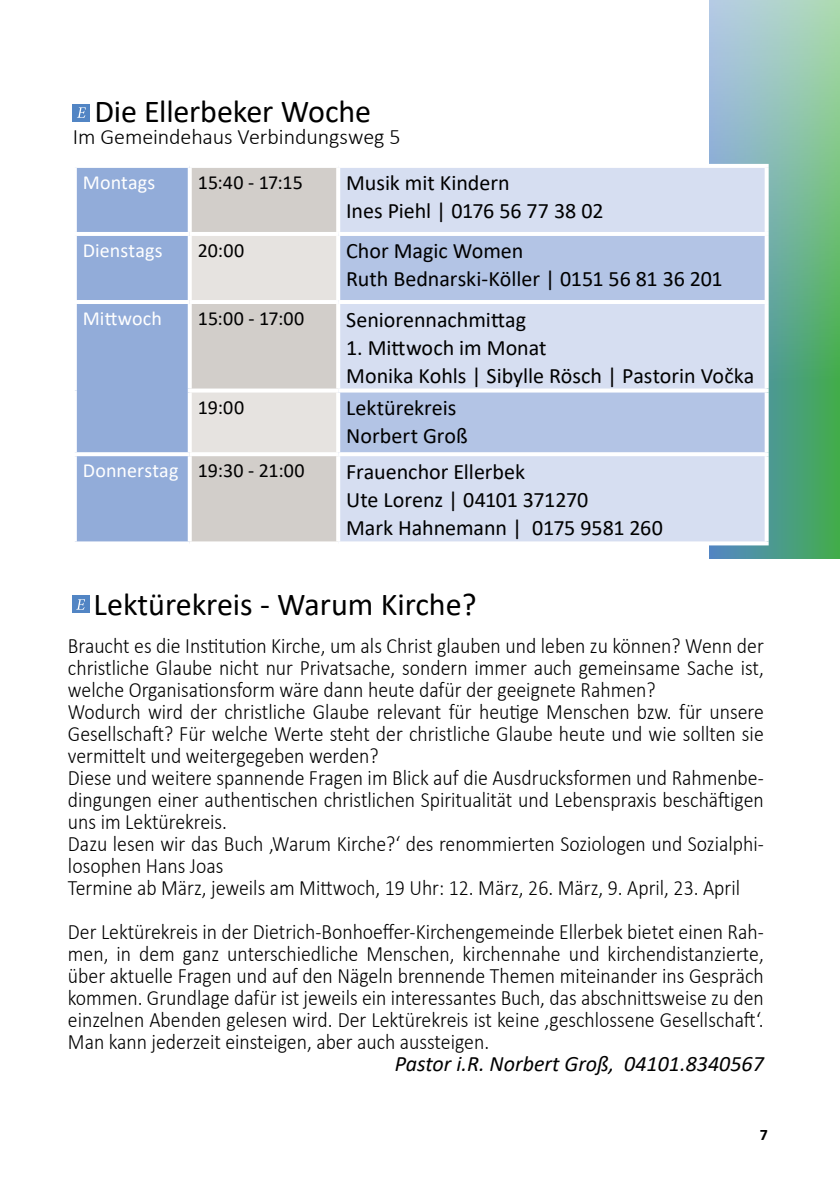
<style>
.page{position:relative;width:840px;height:1191px;background:#fff}
.page>*{position:absolute;margin:0;border:0;box-sizing:border-box;transform-origin:0 0}
.t1{font:32px "Calibri";letter-spacing:-.005em;color:#000}
.t2{font:300 22px/22px "Calibri";color:#000;scale:.9 1}
.t3{font:22px/28px "Calibri";letter-spacing:-.005em;color:#000}
.t4{font:italic 22px "Calibri";color:#000}
.t5{font:300 22px "Calibri";color:#000}
.t6{font:20px "Calibri";letter-spacing:.005em;color:#000}
.t7{font:20px "Calibri";letter-spacing:.005em;color:#fff}
.t8{font:700 16px "Calibri";color:#000}
.s1{color:#fff}
</style>
<div class="page">
<svg style="left:709px;top:0;width:130px;height:558px"></svg>
<div style="left:73px;top:104px;width:17px;height:17px;background:#5285c4"></div>
<svg style="left:77px;top:107px;width:9px;height:11px"></svg>
<div style="left:77px;top:168px;width:111px;height:373px;background:#92acd9"></div>
<div style="left:192px;top:168px;width:144px;height:373px;background:#d2ceca"></div>
<div style="left:340px;top:168px;width:424px;height:373px;background:#d6def1"></div>
<svg style="left:192px;top:236px;width:144px;height:216px"></svg>
<svg style="left:340px;top:236px;width:424px;height:216px;fill:#b3c4e5"></svg>
<svg style="left:76px;top:168px;width:1px;height:64px"></svg>
<svg style="left:191px;top:168px;width:1px;height:64px"></svg>
<hr style="left:338px;top:164px;width:430px;height:4px;background:#fff">
<svg style="left:764px;top:168px;width:4px;height:64px"></svg>
<hr style="left:73px;top:232px;width:117px;height:4px;background:#fff">
<svg style="left:76px;top:236px;width:1px;height:64px"></svg>
<hr style="left:190px;top:232px;width:148px;height:4px;background:#fff">
<hr style="left:338px;top:232px;width:430px;height:4px;background:#fff">
<svg style="left:764px;top:236px;width:4px;height:64px"></svg>
<hr style="left:338px;top:300px;width:430px;height:4px;background:#fff">
<svg style="left:764px;top:304px;width:4px;height:84px"></svg>
<svg style="left:338px;top:388px;width:430px;height:4px"></svg>
<svg style="left:764px;top:392px;width:4px;height:60px"></svg>
<svg style="left:338px;top:452px;width:430px;height:4px"></svg>
<svg style="left:764px;top:456px;width:4px;height:85px"></svg>
<svg style="left:338px;top:541px;width:430px;height:4px"></svg>
<hr style="left:73px;top:300px;width:117px;height:4px;background:#fff">
<svg style="left:76px;top:304px;width:1px;height:86px"></svg>
<hr style="left:190px;top:300px;width:148px;height:4px;background:#fff">
<svg style="left:191px;top:304px;width:1px;height:84px"></svg>
<svg style="left:75px;top:390px;width:2px;height:62px"></svg>
<svg style="left:188px;top:388px;width:150px;height:4px"></svg>
<svg style="left:75px;top:452px;width:115px;height:4px"></svg>
<svg style="left:75px;top:456px;width:2px;height:85px"></svg>
<hr style="left:190px;top:452px;width:148px;height:4px;background:#fff">
<svg style="left:188px;top:456px;width:4px;height:85px"></svg>
<svg style="left:75px;top:541px;width:115px;height:2px"></svg>
<svg style="left:190px;top:541px;width:148px;height:1px"></svg>
<div style="left:72px;top:596px;width:17px;height:17px;background:#5285c4"></div>
<svg style="left:77px;top:599px;width:8px;height:10px"></svg>
<h1 class="t1" style="left:94px;top:89px;width:278px">Die Ellerbeker Woche</h1>
<p class="t5" style="left:73px;top:123px;width:329px">I m Gemeindehaus Verbindungsweg 5</p>
<p class="t7" style="left:83px;top:168px;width:74px">Montags</p>
<p class="t6" style="left:198px;top:168px;width:106px">15:40 - 17:15</p>
<p class="t3" style="left:346px;top:168px;width:258px">Musik mit Kindern<br>Ines Piehl | 0176 56 77 38 02</p>
<p class="t7" style="left:83px;top:236px;width:81px">Dienstags</p>
<p class="t6" style="left:198px;top:236px;width:48px">20:00</p>
<p class="t3" style="left:346px;top:237px;width:378px">Chor Magic Women<br>Ruth Bednarski-Köller | 0151 56 81 36 201</p>
<p class="t7" style="left:83px;top:304px;width:81px">Mittwoch</p>
<p class="t6" style="left:198px;top:304px;width:108px">15:00 - 17:00</p>
<p class="t3" style="left:346px;top:305px;width:181px">Seniorennachmittag</p>
<p class="t3" style="left:346px;top:333px;width:409px">1. Mittwoch im Monat<br>Monika Kohls | Sibylle Rösch | Pastorin Vočka</p>
<p class="t6" style="left:198px;top:393px;width:48px">19:00</p>
<p class="t3" style="left:346px;top:393px;width:123px">Lektürekreis<br>Norbert Groß</p>
<p class="t6" style="left:83px;top:457px;width:223px"><span class="s1">Donnerstag</span> 19:30 - 21:00</p>
<p class="t3" style="left:346px;top:457px;width:318px">Frauenchor Ellerbek<br>Ute Lorenz | 04101 371270<br>Mark Hahnemann | 0175 9581 260</p>
<h1 class="t1" style="left:94px;top:582px;width:384px">Lektürekreis - Warum Kirche?</h1>
<p class="t2" style="left:68px;top:634px;width:774px">Braucht es die I nstitution Kirche, um als Christ glauben und leben zu können? Wenn der christliche Glaube nicht nur Privatsache, sondern immer auch gemeinsame Sache ist, welche Organisationsform wäre dann heute dafür der geeignete Rahmen?<br>Wodurch wird der christliche Glaube relevant für heutige Menschen bzw. für unsere Gesellschaft? Für welche Werte steht der christliche Glaube heute und wie sollten sie vermittelt und weitergegeben werden?<br>Diese und weitere spannende Fragen im Blick auf die Ausdrucksformen und Rahmenbe&shy;dingungen einer authentischen christlichen Spiritualität und Lebenspraxis beschäftigen uns im Lektürekreis.<br>Dazu lesen wir das Buch ‚Warum Kirche?‘ des renommierten Soziologen und Sozialphi&shy;losophen Hans Joas<br>Termine ab März, jeweils am M ittwoch, 19 U hr: 12. März, 26. März, 9. April, 23. April</p>
<p class="t2" style="left:68px;top:920px;width:774px;text-align:justify">Der Lektürekreis in der Dietrich-Bonhoeffer-Kirchengemeinde Ellerbek bietet einen Rah&shy;men, in dem ganz unterschiedliche Menschen, kirchennahe und kirchendistanzierte, über aktuelle Fragen und auf den Nägeln brennende Themen miteinander ins Gespräch kommen. Grundlage dafür ist jeweils ein interessantes Buch, das abschnittsweise zu den einzelnen Abenden gelesen wird. Der Lektürekreis ist keine ‚geschlossene Gesellschaft‘.<br>Man kann jederzeit einsteigen, aber auch aussteigen.</p>
<p class="t4" style="left:394px;top:1048px;width:370px">Pastor i.R. Norbert Groß, 04101.8340567</p>
<p class="t8" style="left:759px;top:1123px;width:10px">7</p>
</div>
